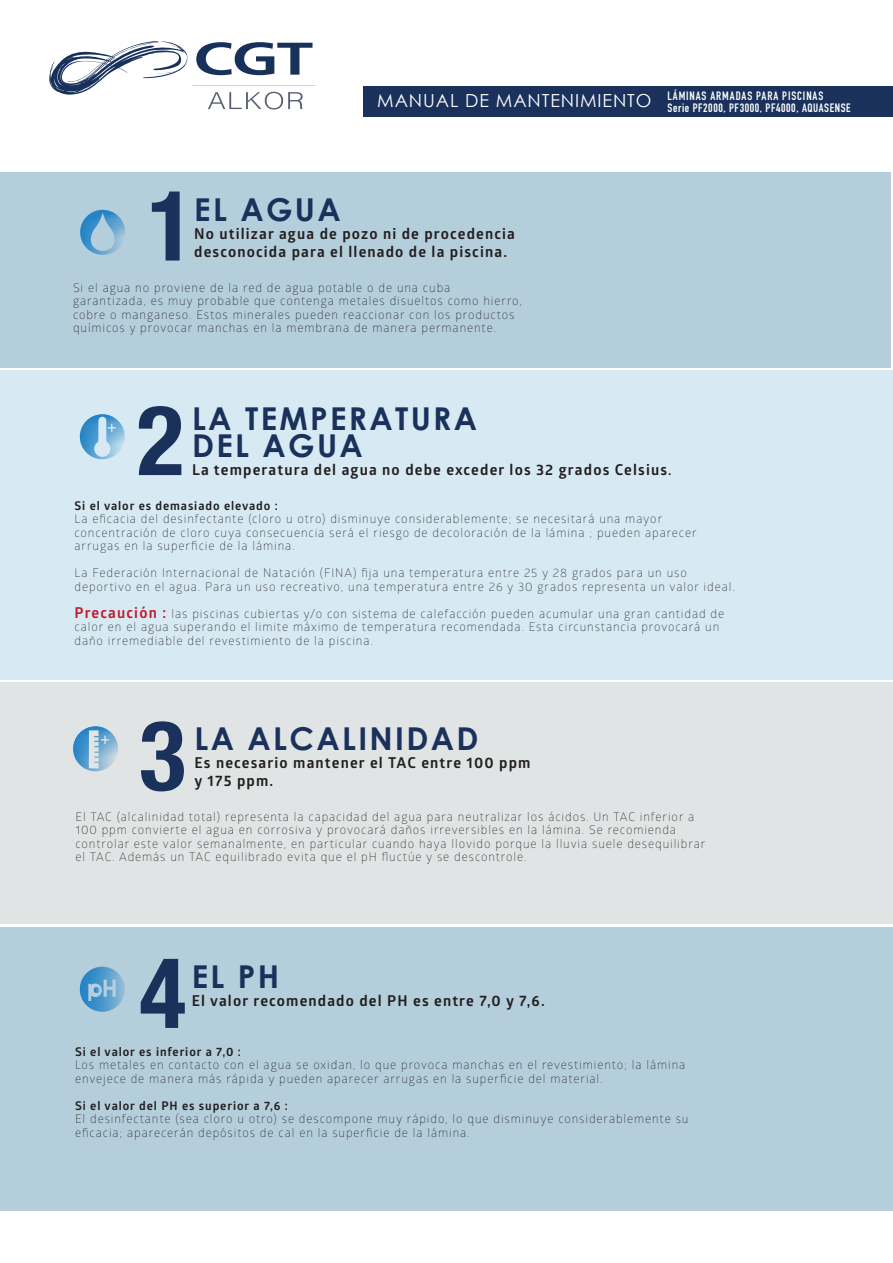
<style>
.page{position:relative;width:893px;height:1263px;background:#fff}
.page>*{position:absolute;margin:0;border:0;box-sizing:border-box;transform-origin:0 0}
.t1{font:700 condensed 97.5px "Helvetica Neue";color:#19315b}
.t2{font:700 31.5px/27px "Century Gothic";letter-spacing:.075em;color:#19315b}
.t3{font:700 15px/18px "Glober";letter-spacing:.075em;color:#231f20}
.t4{font:300 12px/13.5px "Glober";letter-spacing:.075em;color:#231f20}
.t5{font:700 12px/12px "DIN Condensed";letter-spacing:.05em;color:#fff}
.t6{font:700 12px "Glober";letter-spacing:.075em;color:#231f20}
.s1{font-family:"Century Gothic";font-weight:400;font-size:18px}
.s2{font-size:13.5px}
.s3{font-weight:700;font-size:15px;color:#be1e2d}
</style>
<div class="page">
<div style="left:1px;top:172px;width:890px;height:195px;background:#b5cedc"></div>
<div style="left:0;top:370px;width:893px;height:309px;background:#d7eaf3"></div>
<div style="left:0;top:682px;width:893px;height:242px;background:#e1e4e4"></div>
<div style="left:0;top:927px;width:893px;height:283px;background:#b5cedc"></div>
<img style="left:49px;top:41px;width:138px;height:54px">
<svg style="left:208px;top:92px;width:95px;height:17px"></svg>
<div style="left:363px;top:86px;width:530px;height:30px;background:#19315b"></div>
<svg style="left:80px;top:967px;width:45px;height:45px"></svg>
<svg style="left:80px;top:210px;width:45px;height:45px"></svg>
<svg style="left:80px;top:414px;width:45px;height:45px"></svg>
<svg style="left:73px;top:726px;width:45px;height:45px"></svg>
<p class="t5" style="left:668px;top:89px;width:185px;text-indent:-290px"><span class="s1">MANUAL DE MANTENIMIENTO</span> LÁMINAS ARMADAS PARA PISCINAS<br>Serie PF2000, PF3000, PF4000, AQUASENSE</p>
<h1 class="t1" style="left:148px;top:145px;width:48px">1</h1>
<h2 class="t2" style="left:194px;top:196px;width:148px">EL AGUA</h2>
<p class="t3" style="left:194px;top:225px;width:322px">No utilizar agua de pozo ni de procedencia desconocida para el llenado de la piscina.</p>
<p class="t4" style="left:73px;top:280px;width:450px">Si el agua no proviene de la red de agua potable o de una cuba garantizada, es muy probable que contenga metales disueltos como hierro, cobre o manganeso. Estos minerales pueden reaccionar con los productos químicos y provocar manchas en la membrana de manera permanente.</p>
<h1 class="t1" style="left:137px;top:359px;width:48px">2</h1>
<h2 class="t2" style="left:192px;top:404px;width:287px">LA TEMPERATURA<br>DEL AGUA</h2>
<p class="t3" style="left:192px;top:460px;width:481px">La temperatura del agua no debe exceder los 32 grados Celsius<span class="s2">.</span></p>
<p class="t6" style="left:74px;top:497px;width:205px">Si el valor es demasiado elevado :</p>
<p class="t4" style="left:74px;top:512px;width:624px">La eficacia del desinfectante (cloro u otro) disminuye considerablemente; se necesitará una mayor concentración de cloro cuya consecuencia será el riesgo de decoloración de la lámina ; pueden aparecer arrugas en la superficie de la lámina.</p>
<p class="t4" style="left:74px;top:566px;width:662px">La Federación Internacional de Natación (FINA) fija una temperatura entre 25 y 28 grados para un uso deportivo en el agua. Para un uso recreativo, una temperatura entre 26 y 30 grados representa un valor ideal.</p>
<p class="t4" style="left:74px;top:606px;width:651px"><span class="s3">Precaución :</span> las piscinas cubiertas y/o con sistema de calefacción pueden acumular una gran cantidad de calor en el agua superando el limite máximo de temperatura recomendada. Esta circunstancia provocará un daño irremediable del revestimiento de la piscina.</p>
<h1 class="t1" style="left:139px;top:675px;width:48px">3</h1>
<h2 class="t2" style="left:195px;top:724px;width:285px">LA ALCALINIDAD</h2>
<p class="t3" style="left:195px;top:753px;width:337px">Es necesario mantener el TAC entre 100 ppm y 175 ppm.</p>
<p class="t4" style="left:76px;top:809px;width:631px">El TAC (alcalinidad total) representa la capacidad del agua para neutralizar los ácidos. Un TAC inferior a 100 ppm convierte el agua en corrosiva y provocará daños irreversibles en la lámina. Se recomienda controlar este valor semanalmente, en particular cuando haya llovido porque la lluvia suele desequilibrar el TAC. Además un TAC equilibrado evita que el pH fluctúe y se descontrole.</p>
<h1 class="t1" style="left:139px;top:912px;width:48px">4</h1>
<h2 class="t2" style="left:192px;top:962px;width:89px">EL PH</h2>
<p class="t3" style="left:192px;top:991px;width:354px">El valor recomendado del PH es entre 7,0 y 7,6.</p>
<p class="t6" style="left:75px;top:1043px;width:167px">Si el valor es inferior a 7,0 :</p>
<p class="t4" style="left:75px;top:1058px;width:612px">Los metales en contacto con el agua se oxidan, lo que provoca manchas en el revestimiento; la lámina envejece de manera más rápida y pueden aparecer arrugas en la superficie del material.</p>
<p class="t6" style="left:75px;top:1097px;width:214px">Si el valor del PH es superior a 7,6 :</p>
<p class="t4" style="left:75px;top:1112px;width:615px">El desinfectante (sea cloro u otro) se descompone muy rápido, lo que disminuye considerablemente su eficacia; aparecerán depósitos de cal en la superficie de la lámina.</p>
</div>
